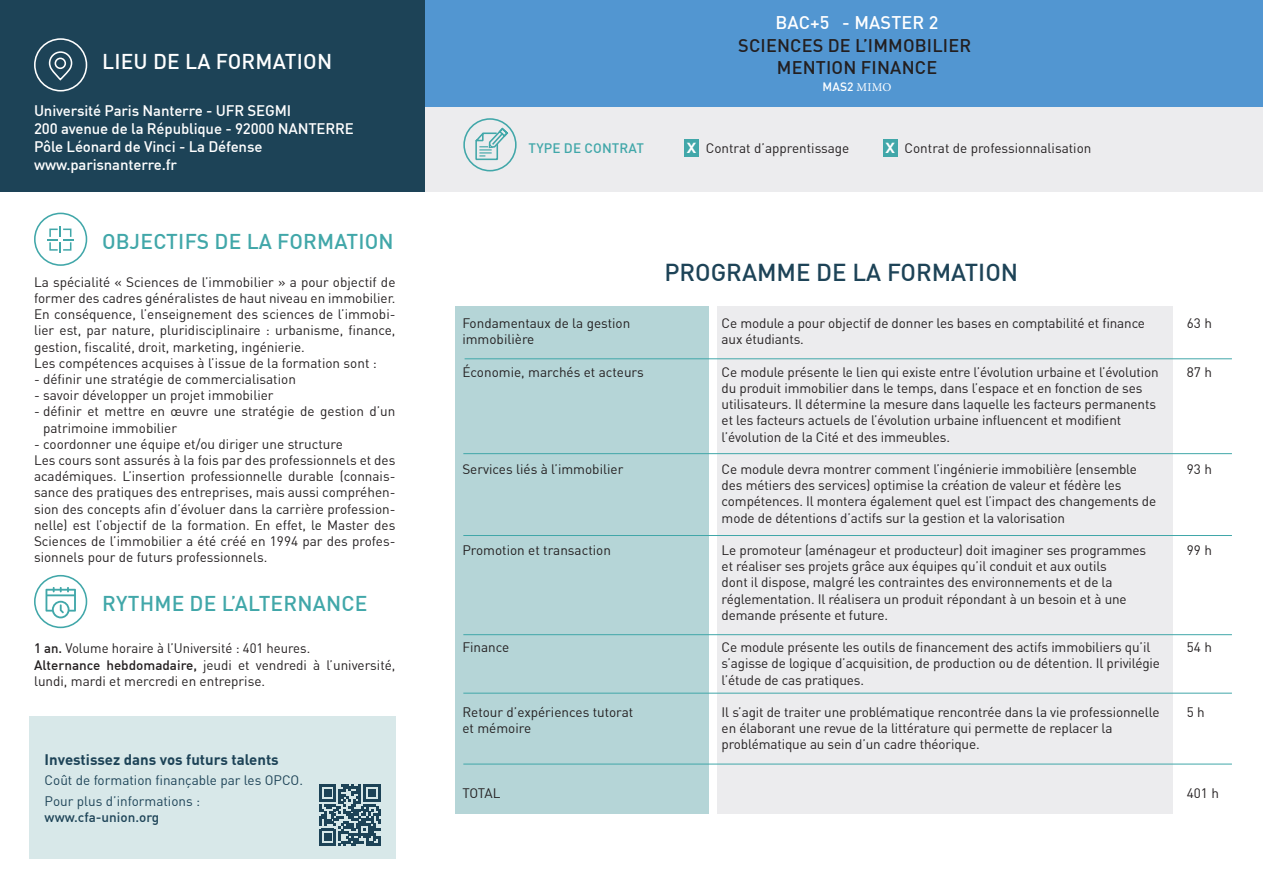
<style>
.page{position:relative;width:1263px;height:893px;background:#fff}
.page>*{position:absolute;margin:0;border:0;box-sizing:border-box;transform-origin:0 0}
.t1{font:500 24px "DIN Pro";color:#1d4357}
.t2{font:500 21px "DIN Pro";letter-spacing:.01em;color:#41a7a9}
.t3{font:500 21px "DIN Pro";letter-spacing:.01em;color:#fff}
.t4{font:500 18px/22.2px "DIN Pro";letter-spacing:.01em;color:#231f20;text-align:center}
.t5{font:500 18px "DIN Pro";letter-spacing:.01em;color:#fff}
.t6{font:500 15px/18px "DIN Pro";letter-spacing:-.01em;color:#fff}
.t7{font:700 15px "DIN Pro";color:#1d4357}
.t8{font:13.5px/16.2px "DIN Pro";letter-spacing:-.01em;color:#231f20}
.t9{font:13.5px/20.4px "DIN Pro";color:#1d4357}
.t10{font:500 13.5px "DIN Pro";color:#1d4357}
.t11{font:500 13.5px "DIN Pro";letter-spacing:.01em;color:#41a7a9}
.t12{font:500 12px "DIN Pro";color:#fff}
.s1{font-weight:500}
.s2{font-family:"Minion Pro";font-weight:400}
.s3{font-family:"DIN";font-weight:500;font-size:20.25px;color:#fff}
</style>
<div class="page">
<div style="left:425px;top:106px;width:838px;height:85px;background:#ececee"></div>
<div style="left:425px;top:0;width:838px;height:106px;background:#5296d1"></div>
<div style="left:463px;top:118px;width:54px;height:53px;border:2px solid #41a7a9;border-radius:50%"></div>
<svg style="left:475px;top:127px;width:34px;height:34px"></svg>
<div style="left:0;top:0;width:425px;height:191px;background:#1d4357"></div>
<svg style="left:34px;top:38px;width:54px;height:54px"></svg>
<div style="left:34px;top:213px;width:53px;height:53px;border:2px solid #41a7a9;border-radius:50%"></div>
<svg style="left:47px;top:226px;width:27px;height:27px"></svg>
<svg style="left:34px;top:575px;width:53px;height:53px"></svg>
<div style="left:684px;top:139px;width:15px;height:17px;background:#41a7a9"></div>
<div style="left:883px;top:139px;width:15px;height:17px;background:#41a7a9"></div>
<div style="left:29px;top:716px;width:366px;height:143px;background:#d8e8e9"></div>
<svg style="left:319px;top:784px;width:62px;height:62px"></svg>
<div style="left:455px;top:306px;width:254px;height:508px;background:#b5d5d7"></div>
<div style="left:717px;top:306px;width:456px;height:508px;background:#ececee"></div>
<hr style="left:465px;top:358px;width:767px;height:1px;background:#41a7a9">
<hr style="left:463px;top:453px;width:769px;height:1px;background:#41a7a9">
<hr style="left:463px;top:634px;width:769px;height:1px;background:#41a7a9">
<hr style="left:463px;top:693px;width:769px;height:1px;background:#41a7a9">
<hr style="left:463px;top:764px;width:769px;height:1px;background:#41a7a9">
<hr style="left:463px;top:535px;width:769px;height:1px;background:#41a7a9">
<h2 class="t3" style="left:102px;top:48px;width:232px">LIEU DE LA FORMATION</h2>
<p class="t6" style="left:34px;top:101px;width:321px">Université Paris Nanterre - UFR SEGMI<br>200 avenue de la République - 92000 NANTERRE Pôle Léonard de Vinci - La Défense www.parisnanterre.fr</p>
<h2 class="t2" style="left:102px;top:228px;width:293px">OBJECTIFS DE LA FORMATION</h2>
<p class="t8" style="left:34px;top:273px;width:363px">La spécialité « Sciences de l’immobilier » a pour objectif de former des cadres généralistes de haut niveau en immobilier.<br>En conséquence, l’enseignement des sciences de l’immobi&shy;lier est, par nature, pluridisciplinaire : urbanisme, finance, gestion, fiscalité, droit, marketing, ingénierie.<br>Les compétences acquises à l’issue de la formation sont :</p>
<p class="t8" style="left:34px;top:371px;width:263px">- définir une stratégie de commercialisation</p>
<p class="t8" style="left:34px;top:387px;width:241px">- savoir développer un projet immobilier</p>
<p class="t8" style="left:43px;top:403px;width:354px;text-indent:-9px">- définir et mettre en œuvre une stratégie de gestion d’un patrimoine immobilier</p>
<p class="t8" style="left:34px;top:435px;width:363px">- coordonner une équipe et/ou diriger une structure<br>Les cours sont assurés à la fois par des professionnels et des académiques. L’insertion professionnelle durable (connais&shy;sance des pratiques des entreprises, mais aussi compréhen&shy;sion des concepts afin d’évoluer dans la carrière profession&shy;nelle) est l’objectif de la formation. En effet, le Master des Sciences de l’immobilier a été créé en 1994 par des profes&shy;sionnels pour de futurs professionnels.</p>
<h2 class="t2" style="left:102px;top:590px;width:267px">RYTHME DE L’ALTERNANCE</h2>
<p class="t8" style="left:34px;top:640px;width:363px"><span class="s1">1 an.</span> Volume horaire à l’Université : 401 heures.<br><span class="s1">Alternance hebdomadaire,</span> jeudi et vendredi à l’université, lundi, mardi et mercredi en entreprise.</p>
<p class="t7" style="left:45px;top:750px;width:236px">Investissez dans vos futurs talents</p>
<p class="t9" style="left:45px;top:770px;width:260px">Coût de formation finançable par les OPCO.<br>Pour plus d’informations :</p>
<p class="t10" style="left:45px;top:808px;width:116px">www.cfa-union.org</p>
<h3 class="t5" style="left:775px;top:11px;width:164px">BAC+5 - MASTER 2</h3>
<h3 class="t4" style="left:738px;top:33px;width:234px">SCIENCES DE L’IMMOBILIER<br>MENTION FINANCE</h3>
<p class="t12" style="left:823px;top:79px;width:70px">MAS2 <span class="s2">MIMO</span></p>
<p class="t11" style="left:529px;top:140px;width:117px">TYPE DE CONTRAT</p>
<p class="t8" style="left:686px;top:140px;width:164px"><span class="s3">x</span> Contrat d’apprentissage</p>
<p class="t8" style="left:885px;top:140px;width:208px"><span class="s3">x</span> Contrat de professionnalisation</p>
<h1 class="t1" style="left:664px;top:257px;width:355px">PROGRAMME DE LA FORMATION</h1>
<p class="t8" style="left:462px;top:315px;width:169px">Fondamentaux de la gestion immobilière</p>
<p class="t8" style="left:462px;top:364px;width:183px">Économie, marchés et acteurs</p>
<p class="t8" style="left:462px;top:461px;width:162px">Services liés à l’immobilier</p>
<p class="t8" style="left:462px;top:542px;width:150px">Promotion et transaction</p>
<p class="t8" style="left:462px;top:639px;width:49px">Finance</p>
<p class="t8" style="left:462px;top:704px;width:173px">Retour d’expériences tutorat et mémoire</p>
<p class="t8" style="left:722px;top:315px;width:425px">Ce module a pour objectif de donner les bases en comptabilité et finance aux étudiants.</p>
<p class="t8" style="left:722px;top:364px;width:439px">Ce module présente le lien qui existe entre l’évolution urbaine et l’évolution du produit immobilier dans le temps, dans l’espace et en fonction de ses utilisateurs. Il détermine la mesure dans laquelle les facteurs permanents et les facteurs actuels de l’évolution urbaine influencent et modifient l’évolution de la Cité et des immeubles.</p>
<p class="t8" style="left:722px;top:461px;width:436px">Ce module devra montrer comment l’ingénierie immobilière (ensemble des métiers des services) optimise la création de valeur et fédère les compétences. Il montera également quel est l’impact des changements de mode de détentions d’actifs sur la gestion et la valorisation</p>
<p class="t8" style="left:722px;top:542px;width:426px">Le promoteur (aménageur et producteur) doit imaginer ses programmes et réaliser ses projets grâce aux équipes qu’il conduit et aux outils<br>dont il dispose, malgré les contraintes des environnements et de la réglementation. Il réalisera un produit répondant à un besoin et à une demande présente et future.</p>
<p class="t8" style="left:722px;top:639px;width:440px">Ce module présente les outils de financement des actifs immobiliers qu’il s’agisse de logique d’acquisition, de production ou de détention. Il privilégie l’étude de cas pratiques.</p>
<p class="t8" style="left:722px;top:704px;width:439px">Il s’agit de traiter une problématique rencontrée dans la vie professionnelle en élaborant une revue de la littérature qui permette de replacer la problématique au sein d’un cadre théorique.</p>
<p class="t8" style="left:1187px;top:315px;width:27px">63 h</p>
<p class="t8" style="left:1187px;top:364px;width:27px">87 h</p>
<p class="t8" style="left:1187px;top:461px;width:27px">93 h</p>
<p class="t8" style="left:1187px;top:542px;width:27px">99 h</p>
<p class="t8" style="left:1187px;top:639px;width:27px">54 h</p>
<p class="t8" style="left:1187px;top:704px;width:19px">5 h</p>
<p class="t8" style="left:462px;top:785px;width:40px">TOTAL</p>
<p class="t8" style="left:1187px;top:785px;width:34px">401 h</p>
</div>
